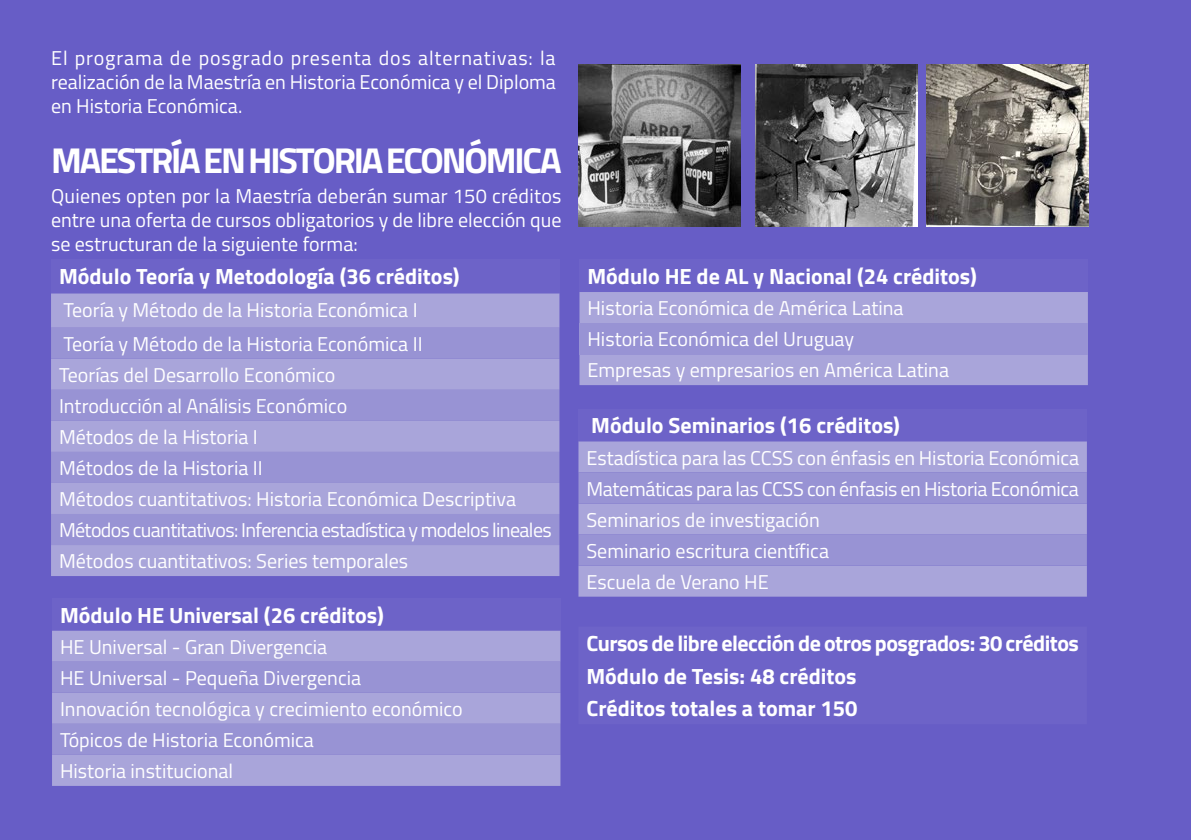
<style>
.page{position:relative;width:1191px;height:840px;background:#fff}
.page>*{position:absolute;margin:0;border:0;box-sizing:border-box;transform-origin:0 0}
.Estilo_de_párrafo_2{font:700 36px "Titillium";letter-spacing:-.06em;color:#fff}
.Cuerpo{font:700 22px "Titillium";color:#fff}
.Cuerpo-2{font:700 22px "Titillium";letter-spacing:-.025em;color:#fff}
.Tabla_negro{font:700 22px "Titillium";color:#fff}
.Cuerpo-3{font:20px/24px "Titillium";color:#fff;text-align:justify}
.Cuerpo-4{font:20px "Titillium";letter-spacing:-.03em;color:#fff}
.Cuerpo-5{font:20px "Titillium";letter-spacing:-.02em;color:#fff}
</style>
<div class="page">
<div style="left:0;top:0;width:1191px;height:839px;background:#675dc6"></div>
<div style="left:51px;top:259px;width:508px;height:34px;background:#6d63c8"></div>
<div style="left:51px;top:293px;width:508px;height:282px;background:#a9a5da"></div>
<svg style="left:51px;top:327px;width:508px;height:217px;background:#9f9ad6"></svg>
<div style="left:52px;top:598px;width:508px;height:32px;background:#6d63c8"></div>
<div style="left:52px;top:630px;width:508px;height:155px;background:#a9a5da"></div>
<svg style="left:52px;top:661px;width:508px;height:93px;background:#9d98d5"></svg>
<div style="left:579px;top:259px;width:509px;height:33px;background:#6d63c8"></div>
<div style="left:579px;top:292px;width:509px;height:93px;background:#a9a5da"></div>
<div style="left:579px;top:323px;width:509px;height:31px;background:#9893d4"></div>
<div style="left:578px;top:409px;width:509px;height:32px;background:#6d63c8"></div>
<div style="left:578px;top:441px;width:509px;height:155px;background:#a9a5da"></div>
<svg style="left:578px;top:472px;width:509px;height:93px;background:#9d98d5"></svg>
<img style="left:578px;top:64px;width:162px;height:162px">
<img style="left:755px;top:64px;width:162px;height:162px">
<img style="left:926px;top:64px;width:163px;height:162px">
<p class="Cuerpo-3" style="left:51px;top:45px;width:506px">El programa de posgrado presenta dos alternativas: la realización de la Maestría en Historia Económica y el Diploma en Historia Económica.</p>
<p class="Estilo_de_párrafo_2" style="left:51px;top:133px;width:512px">MAESTRÍA EN HISTORIA ECONÓMICA</p>
<p class="Cuerpo-3" style="left:51px;top:183px;width:512px">Quienes opten por la Maestría deberán sumar 150 créditos entre una oferta de cursos obligatorios y de libre elección que se estructuran de la siguiente forma:</p>
<p class="Tabla_negro" style="left:59px;top:259px;width:402px">Módulo Teoría y Metodología (36 créditos)</p>
<p class="Cuerpo-3" style="left:63px;top:296px;width:356px">Teoría y Método de la Historia Económica I</p>
<p class="Cuerpo-3" style="left:63px;top:330px;width:361px">Teoría y Método de la Historia Económica II</p>
<p class="Cuerpo-3" style="left:59px;top:361px;width:278px">Teorías del Desarrollo Económico</p>
<p class="Cuerpo-3" style="left:59px;top:392px;width:290px">Introducción al Análisis Económico</p>
<p class="Cuerpo-3" style="left:59px;top:423px;width:200px">Métodos de la Historia I</p>
<p class="Cuerpo-3" style="left:59px;top:454px;width:205px">Métodos de la Historia II</p>
<p class="Cuerpo-3" style="left:59px;top:485px;width:458px">Métodos cuantitativos: Historia Económica Descriptiva</p>
<p class="Cuerpo-4" style="left:59px;top:515px;width:494px">Métodos cuantitativos: Inferencia estadística y modelos lineales</p>
<p class="Cuerpo-3" style="left:59px;top:547px;width:351px">Métodos cuantitativos: Series temporales</p>
<p class="Cuerpo" style="left:60px;top:598px;width:325px">Módulo HE Universal (26 créditos)</p>
<p class="Cuerpo-3" style="left:60px;top:633px;width:269px">HE Universal - Gran Divergencia</p>
<p class="Cuerpo-3" style="left:60px;top:664px;width:303px">HE Universal - Pequeña Divergencia</p>
<p class="Cuerpo-3" style="left:60px;top:695px;width:404px">Innovación tecnológica y crecimiento económico</p>
<p class="Cuerpo-3" style="left:60px;top:726px;width:255px">Tópicos de Historia Económica</p>
<p class="Cuerpo-3" style="left:60px;top:757px;width:174px">Historia institucional</p>
<p class="Cuerpo" style="left:587px;top:259px;width:391px">Módulo HE de AL y Nacional (24 créditos)</p>
<p class="Cuerpo-3" style="left:587px;top:295px;width:318px">Historia Económica de América Latina</p>
<p class="Cuerpo-3" style="left:587px;top:326px;width:268px">Historia Económica del Uruguay</p>
<p class="Cuerpo-3" style="left:587px;top:357px;width:363px">Empresas y empresarios en América Latina</p>
<p class="Cuerpo" style="left:591px;top:409px;width:310px">Módulo Seminarios (16 créditos)</p>
<p class="Cuerpo-3" style="left:586px;top:444px;width:494px">Estadística para las CCSS con énfasis en Historia Económica</p>
<p class="Cuerpo-5" style="left:586px;top:473px;width:494px">Matemáticas para las CCSS con énfasis en Historia Económica</p>
<p class="Cuerpo-3" style="left:586px;top:506px;width:235px">Seminarios de investigación</p>
<p class="Cuerpo-3" style="left:586px;top:537px;width:244px">Seminario escritura científica</p>
<p class="Cuerpo-3" style="left:586px;top:568px;width:184px">Escuela de Verano HE</p>
<p class="Cuerpo-2" style="left:586px;top:626px;width:494px">Cursos de libre elección de otros posgrados: 30 créditos</p>
<p class="Cuerpo" style="left:586px;top:658px;width:272px">Módulo de Tesis: 48 créditos</p>
<p class="Cuerpo" style="left:586px;top:691px;width:272px">Créditos totales a tomar 150</p>
</div>
